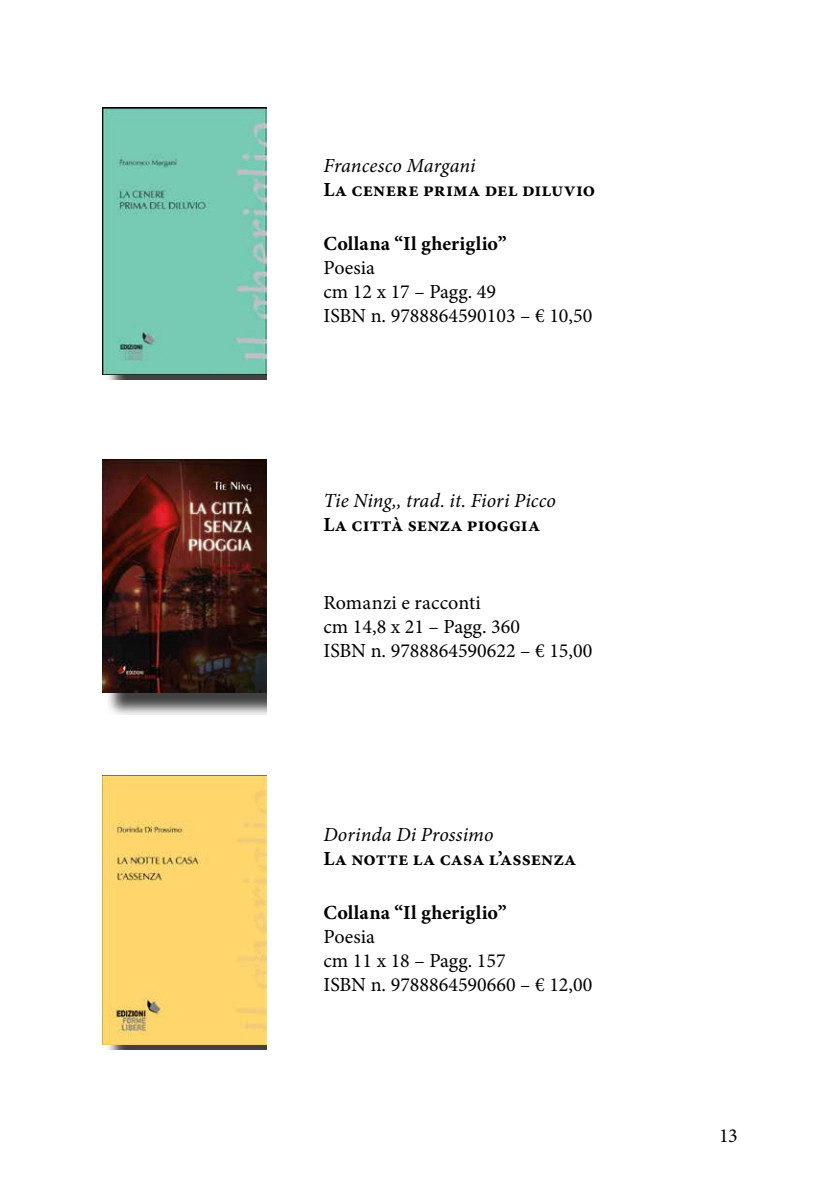
<style>
.page{position:relative;width:840px;height:1191px;background:#fff}
.page>*{position:absolute;margin:0;border:0;box-sizing:border-box;transform-origin:0 0}
.t1{font:20px/24px "Minion Pro";color:#000}
.t2{font:700 20px "Minion Pro";letter-spacing:.01em;color:#000}
.t3{font:italic 20px "Minion Pro";letter-spacing:.005em;color:#000}
</style>
<div class="page">
<img style="left:102px;top:775px;width:164px;height:269px">
<div style="left:105px;top:462px;width:161px;height:252px;background:#000;opacity:.75"></div>
<img style="left:102px;top:459px;width:164px;height:233px">
<img style="left:102px;top:107px;width:164px;height:268px">
<p class="t3" style="left:323px;top:152px;width:153px">Francesco Margani</p>
<p class="t2" style="left:323px;top:176px;width:273px">La cenere prima del diluvio</p>
<p class="t2" style="left:323px;top:229px;width:185px">Collana “Il gheriglio”</p>
<p class="t1" style="left:323px;top:256px;width:270px">Poesia<br>cm 12 x 17 – Pagg. 49<br>ISBN n. 9788864590103 – € 10,50</p>
<p class="t3" style="left:323px;top:487px;width:234px">Tie Ning,, trad. it. Fiori Picco</p>
<p class="t2" style="left:323px;top:510px;width:218px">La città senza pioggia</p>
<p class="t1" style="left:323px;top:590px;width:270px">Romanzi e racconti<br>cm 14,8 x 21 – Pagg. 360<br>ISBN n. 9788864590622 – € 15,00</p>
<p class="t3" style="left:323px;top:821px;width:171px">Dorinda Di Prossimo</p>
<p class="t2" style="left:323px;top:845px;width:254px">La notte la casa l’assenza</p>
<p class="t2" style="left:323px;top:898px;width:185px">Collana “Il gheriglio”</p>
<p class="t1" style="left:323px;top:925px;width:270px">Poesia<br>cm 11 x 18 – Pagg. 157<br>ISBN n. 9788864590660 – € 12,00</p>
<p class="t1" style="left:718px;top:1124px;width:20px">13</p>
</div>
